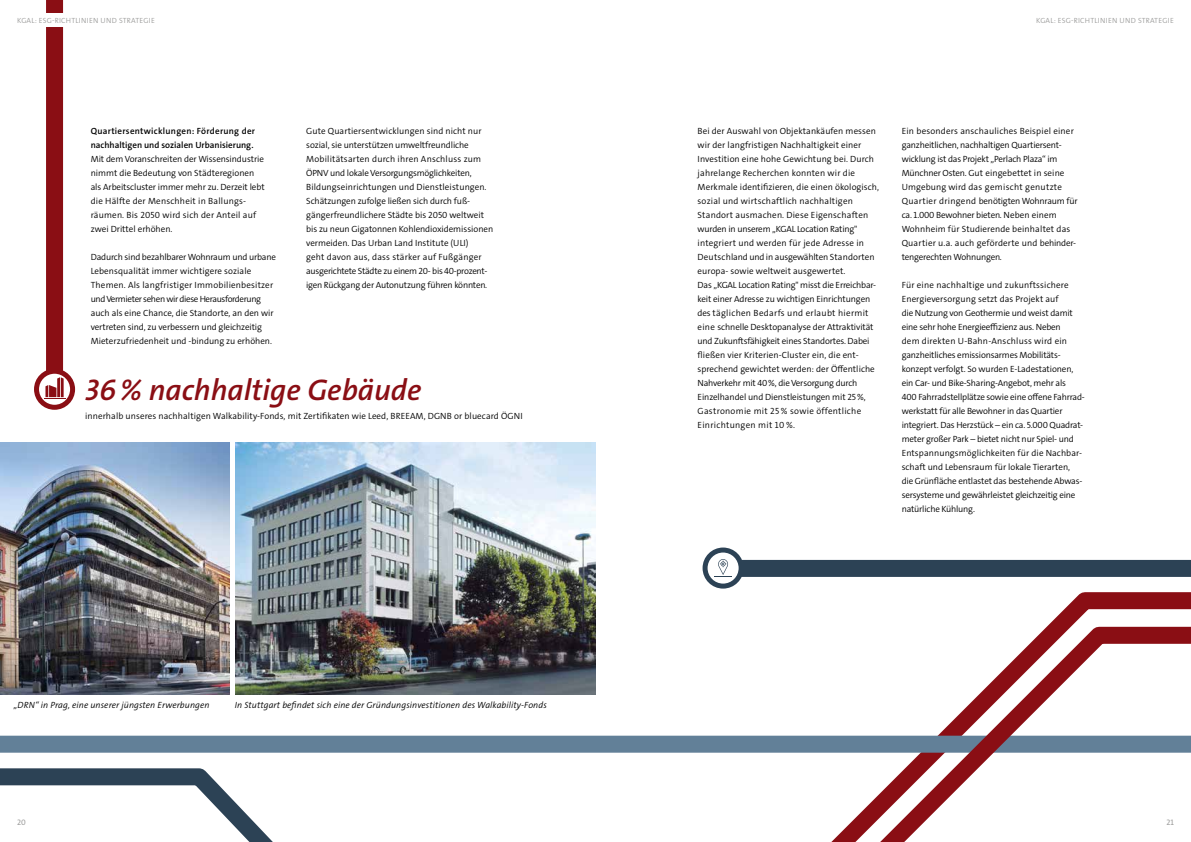
<style>
.page{position:relative;width:1191px;height:842px;background:#fff}
.page>*{position:absolute;margin:0;border:0;box-sizing:border-box;transform-origin:0 0}
.t1{font:italic 600 30px "KGAL The Sans";color:#8a0e14}
.t2{font:300 9px/14px "KGAL The Sans";color:#000}
.t3{font:300 9px/14px "KGAL The Sans";letter-spacing:-.02em;color:#000}
.t4{font:italic 300 9px "KGAL The Sans";letter-spacing:.01em;color:#000}
.t5{font:600 9px/14px "KGAL The Sans";color:#000}
.t6{font:8px "KGAL The Sans";color:#9d9d9c}
.t7{font:300 7.5px "KGAL The Sans";letter-spacing:.03em;color:#9d9d9c}
</style>
<div class="page">
<div style="left:46px;top:0;width:17px;height:398px;background:#8a0e14"></div>
<svg style="left:37px;top:371px;width:36px;height:36px"></svg>
<div style="left:34px;top:369px;width:41px;height:41px;border:5px solid #8a0e14;border-radius:50%"></div>
<svg style="left:44px;top:377px;width:21px;height:22px"></svg>
<img style="left:0;top:442px;width:230px;height:253px">
<img style="left:235px;top:442px;width:360px;height:253px">
<div style="left:20px;top:13px;width:59px;height:14px;background:#fff"></div>
<svg style="left:671px;top:584px;width:520px;height:152px"></svg>
<svg style="left:0;top:768px;width:273px;height:74px"></svg>
<div style="left:0;top:736px;width:1191px;height:17px;background:#628098"></div>
<svg style="left:712px;top:618px;width:479px;height:224px"></svg>
<div style="left:732px;top:560px;width:459px;height:17px;background:#2c4255"></div>
<svg style="left:705px;top:550px;width:36px;height:36px"></svg>
<div style="left:702px;top:547px;width:41px;height:42px;border:5px solid #2c4255;border-radius:50%"></div>
<svg style="left:714px;top:559px;width:18px;height:18px"></svg>
<p class="t7" style="left:17px;top:15px;width:139px">KGAL: ESG-RICHTLINIEN UND STRATEGIE</p>
<p class="t7" style="left:1036px;top:15px;width:139px">KGAL: ESG-RICHTLINIEN UND STRATEGIE</p>
<p class="t5" style="left:91px;top:124px;width:166px">Quartiersentwicklungen: Förderung der nachhaltigen und sozialen Urbanisierung.</p>
<p class="t2" style="left:91px;top:152px;width:175px">Mit dem Voranschreiten der Wissensindustrie nimmt die Bedeutung von Städteregionen als Arbeitscluster immer mehr zu. Derzeit lebt die Hälfte der Menschheit in Ballungs&shy;räumen. Bis 2050 wird sich der Anteil auf zwei Drittel erhöhen.</p>
<p class="t2" style="left:91px;top:250px;width:187px">Dadurch sind bezahlbarer Wohnraum und urbane Lebensqualität immer wichtigere soziale Themen. Als langfristiger Immobilienbesitzer und Vermieter sehen wir diese Herausforderung auch als eine Chance, die Standorte, an den wir vertreten sind, zu verbessern und gleichzeitig Mieterzufriedenheit und -bindung zu erhöhen.</p>
<p class="t2" style="left:306px;top:124px;width:189px">Gute Quartiersentwicklungen sind nicht nur sozial, sie unterstützen umweltfreundliche Mobilitätsarten durch ihren Anschluss zum ÖPNV und lokale Versorgungsmöglichkeiten, Bildungseinrichtungen und Dienstleistungen.<br>Schätzungen zufolge ließen sich durch fuß&shy;gängerfreundlichere Städte bis 2050 weltweit bis zu neun Gigatonnen Kohlendioxidemissionen vermeiden. Das Urban Land Institute (ULI)<br>geht davon aus, dass stärker auf Fußgänger ausgerichtete Städte zu einem 20- bis 40-prozent&shy;igen Rückgang der Autonutzung führen könnten.</p>
<h1 class="t1" style="left:85px;top:371px;width:338px">36% nachhaltige Gebäude</h1>
<p class="t2" style="left:85px;top:409px;width:439px">innerhalb unseres nachhaltigen Walkability-Fonds, mit Zertifikaten wie Leed, BREEAM, DGNB or bluecard ÖGNI</p>
<p class="t4" style="left:14px;top:699px;width:197px">„DRN“ in Prag, eine unserer jüngsten Erwerbungen</p>
<p class="t4" style="left:235px;top:699px;width:313px">In Stuttgart befindet sich eine der Gründungsinvestitionen des Walkability-Fonds</p>
<p class="t2" style="left:697px;top:124px;width:183px">Bei der Auswahl von Objektankäufen messen wir der langfristigen Nachhaltigkeit einer Investition eine hohe Gewichtung bei. Durch jahrelange Recherchen konnten wir die Merkmale identifizieren, die einen ökologisch, sozial und wirtschaftlich nachhaltigen Standort ausmachen. Diese Eigenschaften wurden in unserem „KGAL Location Rating" integriert und werden für jede Adresse in Deutschland und in ausgewählten Standorten europa- sowie weltweit ausgewertet.<br>Das „KGAL Location Rating" misst die Erreichbar&shy;keit einer Adresse zu wichtigen Einrichtungen des täglichen Bedarfs und erlaubt hiermit eine schnelle Desktopanalyse der Attraktivität und Zukunftsfähigkeit eines Standortes. Dabei fließen vier Kriterien-Cluster ein, die ent&shy;sprechend gewichtet werden: der Öffentliche Nahverkehr mit 40%, die Versorgung durch Einzelhandel und Dienstleistungen mit 25%, Gastronomie mit 25 % sowie öffentliche Einrichtungen mit 10 %.</p>
<p class="t2" style="left:901px;top:124px;width:177px">Ein besonders anschauliches Beispiel einer ganzheitlichen, nachhaltigen Quartiersent&shy;wicklung ist das Projekt „Perlach Plaza“ im Münchner Osten. Gut eingebettet in seine Umgebung wird das gemischt genutzte Quartier dringend benötigten Wohnraum für ca. 1.000 Bewohner bieten. Neben einem Wohnheim für Studierende beinhaltet das Quartier u.a. auch geförderte und behinder&shy;tengerechten Wohnungen.</p>
<p class="t3" style="left:901px;top:278px;width:185px">Für eine nachhaltige und zukunftssichere Energieversorgung setzt das Projekt auf<br>die Nutzung von Geothermie und weist damit eine sehr hohe Energieeffizienz aus. Neben<br>dem direkten U-Bahn-Anschluss wird ein ganzheitliches emissionsarmes Mobilitäts&shy;konzept verfolgt. So wurden E-Ladestationen, ein Car- und Bike-Sharing-Angebot, mehr als<br>400 Fahrradstellplätze sowie eine offene Fahrrad&shy;werkstatt für alle Bewohner in das Quartier integriert. Das Herzstück – ein ca. 5.000 Quadrat&shy;meter großer Park – bietet nicht nur Spiel- und Entspannungsmöglichkeiten für die Nachbar&shy;schaft und Lebensraum für lokale Tierarten,<br>die Grünfläche entlastet das bestehende Abwas&shy;sersysteme und gewährleistet gleichzeitig eine natürliche Kühlung.</p>
<p class="t6" style="left:17px;top:817px;width:10px">20</p>
<p class="t6" style="left:1166px;top:817px;width:9px">21</p>
</div>
